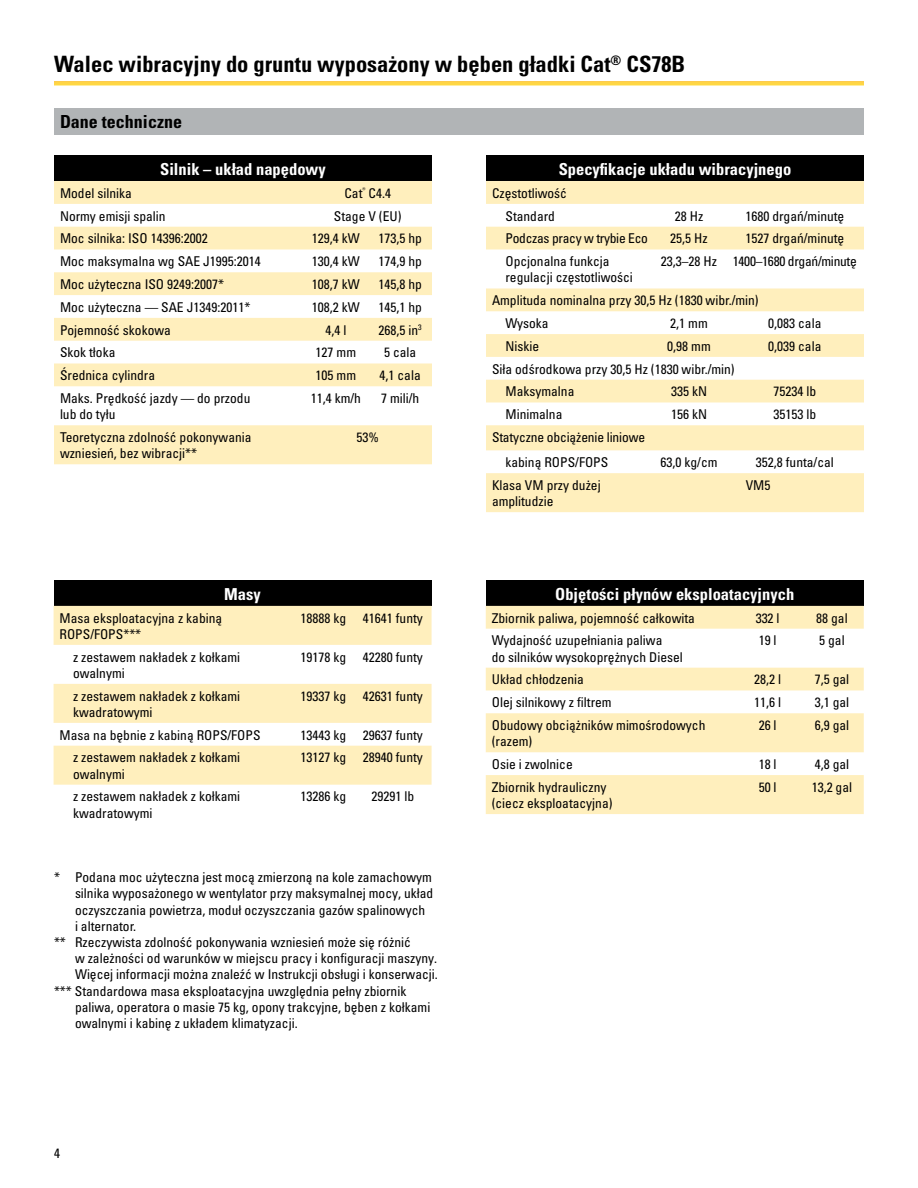
<style>
.page{position:relative;width:918px;height:1188px;background:#fff}
.page>*{position:absolute;margin:0;border:0;box-sizing:border-box;transform-origin:0 0}
.t1{font:22.5px "Univers LTCYR 67 Bold Cond";color:#000}
.t2{font:18px "Univers LTCYR 67 Bold Cond";color:#000}
.t3{font:16.5px "Univers LTCYR 67 Bold Cond";color:#fff}
.t4{font:condensed 13.5px/16.2px "Univers LTCYR 57";color:#000}
.t5{font:condensed 13.5px "Univers LTCYR 57";letter-spacing:-.02em;color:#000}
</style>
<div class="page">
<div style="left:54px;top:108px;width:810px;height:26px;background:#b1b4b6"></div>
<div style="left:54px;top:156px;width:378px;height:25px;background:#000"></div>
<svg style="left:54px;top:181px;width:378px;height:283px;fill:#ffefbd"></svg>
<div style="left:486px;top:156px;width:378px;height:25px;background:#000"></div>
<svg style="left:486px;top:181px;width:378px;height:331px;fill:#ffefbd"></svg>
<div style="left:54px;top:581px;width:378px;height:25px;background:#000"></div>
<svg style="left:54px;top:606px;width:378px;height:179px;fill:#ffefbd"></svg>
<div style="left:486px;top:581px;width:378px;height:25px;background:#000"></div>
<svg style="left:486px;top:606px;width:378px;height:208px;fill:#ffefbd"></svg>
<h1 class="t1" style="left:54px;top:50px;width:633px">Walec wibracyjny do gruntu wyposażony w bęben gładki Cat<sup>®</sup> CS78B</h1>
<p class="t2" style="left:60px;top:111px;width:124px">Dane techniczne</p>
<p class="t3" style="left:160px;top:159px;width:167px">Silnik – układ napędowy</p>
<p class="t4" style="left:60px;top:185px;width:73px">Model silnika</p>
<p class="t4" style="left:344px;top:185px;width:48px">Cat<sup>®</sup> C4.4</p>
<p class="t4" style="left:60px;top:207px;width:107px">Normy emisji spalin</p>
<p class="t4" style="left:334px;top:207px;width:69px">Stage V (EU)</p>
<p class="t4" style="left:60px;top:230px;width:149px">Moc silnika: ISO 14396:2002</p>
<p class="t4" style="left:312px;top:230px;width:49px">129,4 kW</p>
<p class="t4" style="left:378px;top:230px;width:45px">173,5 hp</p>
<p class="t4" style="left:60px;top:253px;width:202px">Moc maksymalna wg SAE J1995:2014</p>
<p class="t4" style="left:312px;top:253px;width:49px">130,4 kW</p>
<p class="t4" style="left:378px;top:253px;width:45px">174,9 hp</p>
<p class="t4" style="left:60px;top:276px;width:166px">Moc użyteczna ISO 9249:2007*</p>
<p class="t4" style="left:312px;top:276px;width:49px">108,7 kW</p>
<p class="t4" style="left:378px;top:276px;width:45px">145,8 hp</p>
<p class="t4" style="left:60px;top:299px;width:192px">Moc użyteczna — SAE J1349:2011*</p>
<p class="t4" style="left:312px;top:299px;width:49px">108,2 kW</p>
<p class="t4" style="left:378px;top:299px;width:45px">145,1 hp</p>
<p class="t4" style="left:60px;top:321px;width:112px">Pojemność skokowa</p>
<p class="t4" style="left:325px;top:321px;width:22px">4,4 l</p>
<p class="t4" style="left:379px;top:321px;width:45px">268,5 in<sup>3</sup></p>
<p class="t4" style="left:60px;top:344px;width:57px">Skok tłoka</p>
<p class="t4" style="left:316px;top:344px;width:42px">127 mm</p>
<p class="t4" style="left:384px;top:344px;width:34px">5 cala</p>
<p class="t4" style="left:60px;top:367px;width:97px">Średnica cylindra</p>
<p class="t4" style="left:316px;top:367px;width:42px">105 mm</p>
<p class="t4" style="left:380px;top:367px;width:43px">4,1 cala</p>
<p class="t4" style="left:60px;top:390px;width:192px">Maks. Prędkość jazdy — do przodu lub do tyłu</p>
<p class="t4" style="left:311px;top:390px;width:52px">11,4 km/h</p>
<p class="t4" style="left:381px;top:390px;width:40px">7 mili/h</p>
<p class="t4" style="left:60px;top:429px;width:193px">Teoretyczna zdolność pokonywania wzniesień, bez wibracji**</p>
<p class="t4" style="left:356px;top:429px;width:24px">53%</p>
<p class="t3" style="left:559px;top:159px;width:234px">Specyfikacje układu wibracyjnego</p>
<p class="t4" style="left:492px;top:185px;width:76px">Częstotliwość</p>
<p class="t4" style="left:506px;top:207px;width:51px">Standard</p>
<p class="t4" style="left:675px;top:207px;width:30px">28 Hz</p>
<p class="t4" style="left:745px;top:207px;width:100px">1680 drgań/minutę</p>
<p class="t5" style="left:506px;top:230px;width:144px">Podczas pracy w trybie Eco</p>
<p class="t4" style="left:670px;top:230px;width:39px">25,5 Hz</p>
<p class="t4" style="left:745px;top:230px;width:100px">1527 drgań/minutę</p>
<p class="t4" style="left:506px;top:253px;width:129px">Opcjonalna funkcja regulacji częstotliwości</p>
<p class="t4" style="left:661px;top:253px;width:58px">23,3–28 Hz</p>
<p class="t5" style="left:733px;top:253px;width:126px">1400–1680 drgań/minutę</p>
<p class="t4" style="left:492px;top:292px;width:268px">Amplituda nominalna przy 30,5 Hz (1830 wibr./min)</p>
<p class="t4" style="left:506px;top:315px;width:45px">Wysoka</p>
<p class="t4" style="left:670px;top:315px;width:39px">2,1 mm</p>
<p class="t4" style="left:768px;top:315px;width:55px">0,083 cala</p>
<p class="t4" style="left:506px;top:338px;width:35px">Niskie</p>
<p class="t4" style="left:667px;top:338px;width:45px">0,98 mm</p>
<p class="t4" style="left:768px;top:338px;width:55px">0,039 cala</p>
<p class="t4" style="left:492px;top:360px;width:244px">Siła odśrodkowa przy 30,5 Hz (1830 wibr./min)</p>
<p class="t4" style="left:506px;top:383px;width:70px">Maksymalna</p>
<p class="t4" style="left:671px;top:383px;width:37px">335 kN</p>
<p class="t4" style="left:774px;top:383px;width:44px">75234 lb</p>
<p class="t4" style="left:506px;top:406px;width:58px">Minimalna</p>
<p class="t4" style="left:671px;top:406px;width:37px">156 kN</p>
<p class="t4" style="left:774px;top:406px;width:44px">35153 lb</p>
<p class="t4" style="left:492px;top:429px;width:155px">Statyczne obciążenie liniowe</p>
<p class="t4" style="left:506px;top:454px;width:104px">kabiną ROPS/FOPS</p>
<p class="t4" style="left:661px;top:454px;width:58px">63,0 kg/cm</p>
<p class="t4" style="left:756px;top:454px;width:79px">352,8 funta/cal</p>
<p class="t4" style="left:492px;top:477px;width:110px">Klasa VM przy dużej amplitudzie</p>
<p class="t4" style="left:746px;top:477px;width:26px">VM5</p>
<p class="t3" style="left:224px;top:584px;width:38px">Masy</p>
<p class="t4" style="left:60px;top:609px;width:164px">Masa eksploatacyjna z kabiną<br>ROPS/FOPS***</p>
<p class="t4" style="left:301px;top:609px;width:47px">18888 kg</p>
<p class="t4" style="left:363px;top:609px;width:61px">41641 funty</p>
<p class="t4" style="left:73px;top:648px;width:169px">z zestawem nakładek z kołkami owalnymi</p>
<p class="t4" style="left:301px;top:648px;width:47px">19178 kg</p>
<p class="t4" style="left:363px;top:648px;width:61px">42280 funty</p>
<p class="t4" style="left:73px;top:687px;width:169px">z zestawem nakładek z kołkami kwadratowymi</p>
<p class="t4" style="left:301px;top:687px;width:47px">19337 kg</p>
<p class="t4" style="left:363px;top:687px;width:61px">42631 funty</p>
<p class="t4" style="left:60px;top:726px;width:202px">Masa na bębnie z kabiną ROPS/FOPS</p>
<p class="t4" style="left:301px;top:726px;width:47px">13443 kg</p>
<p class="t4" style="left:363px;top:726px;width:61px">29637 funty</p>
<p class="t4" style="left:73px;top:749px;width:169px">z zestawem nakładek z kołkami owalnymi</p>
<p class="t4" style="left:301px;top:749px;width:47px">13127 kg</p>
<p class="t4" style="left:363px;top:749px;width:61px">28940 funty</p>
<p class="t4" style="left:73px;top:788px;width:169px">z zestawem nakładek z kołkami kwadratowymi</p>
<p class="t4" style="left:301px;top:788px;width:47px">13286 kg</p>
<p class="t4" style="left:372px;top:788px;width:44px">29291 lb</p>
<p class="t4" style="left:75px;top:869px;width:360px;text-indent:-21px">* Podana moc użyteczna jest mocą zmierzoną na kole zamachowym silnika wyposażonego w wentylator przy maksymalnej mocy, układ oczyszczania powietrza, moduł oczyszczania gazów spalinowych<br>i alternator.</p>
<p class="t4" style="left:75px;top:934px;width:364px;text-indent:-21px">** Rzeczywista zdolność pokonywania wzniesień może się różnić<br>w zależności od warunków w miejscu pracy i konfiguracji maszyny.<br>Więcej informacji można znaleźć w Instrukcji obsługi i konserwacji.</p>
<p class="t4" style="left:75px;top:982px;width:357px;text-indent:-21px">*** Standardowa masa eksploatacyjna uwzględnia pełny zbiornik paliwa, operatora o masie 75 kg, opony trakcyjne, bęben z kołkami owalnymi i kabinę z układem klimatyzacji.</p>
<p class="t4" style="left:54px;top:1145px;width:7px">4</p>
<p class="t3" style="left:555px;top:584px;width:240px">Objętości płynów eksploatacyjnych</p>
<p class="t4" style="left:492px;top:609px;width:205px">Zbiornik paliwa, pojemność całkowita</p>
<p class="t4" style="left:756px;top:609px;width:25px">332 l</p>
<p class="t4" style="left:816px;top:609px;width:33px">88 gal</p>
<p class="t4" style="left:492px;top:632px;width:193px">Wydajność uzupełniania paliwa<br>do silników wysokoprężnych Diesel</p>
<p class="t4" style="left:759px;top:632px;width:19px">19 l</p>
<p class="t4" style="left:819px;top:632px;width:27px">5 gal</p>
<p class="t4" style="left:492px;top:671px;width:94px">Układ chłodzenia</p>
<p class="t4" style="left:754px;top:671px;width:28px">28,2 l</p>
<p class="t4" style="left:815px;top:671px;width:36px">7,5 gal</p>
<p class="t4" style="left:492px;top:694px;width:121px">Olej silnikowy z filtrem</p>
<p class="t4" style="left:754px;top:694px;width:28px">11,6 l</p>
<p class="t4" style="left:815px;top:694px;width:36px">3,1 gal</p>
<p class="t4" style="left:492px;top:717px;width:215px">Obudowy obciążników mimośrodowych (razem)</p>
<p class="t4" style="left:759px;top:717px;width:19px">26 l</p>
<p class="t4" style="left:815px;top:717px;width:36px">6,9 gal</p>
<p class="t4" style="left:492px;top:756px;width:82px">Osie i zwolnice</p>
<p class="t4" style="left:759px;top:756px;width:19px">18 l</p>
<p class="t4" style="left:815px;top:756px;width:36px">4,8 gal</p>
<p class="t4" style="left:492px;top:779px;width:122px">Zbiornik hydrauliczny (ciecz eksploatacyjna)</p>
<p class="t4" style="left:759px;top:779px;width:19px">50 l</p>
<p class="t4" style="left:812px;top:779px;width:42px">13,2 gal</p>
</div>
